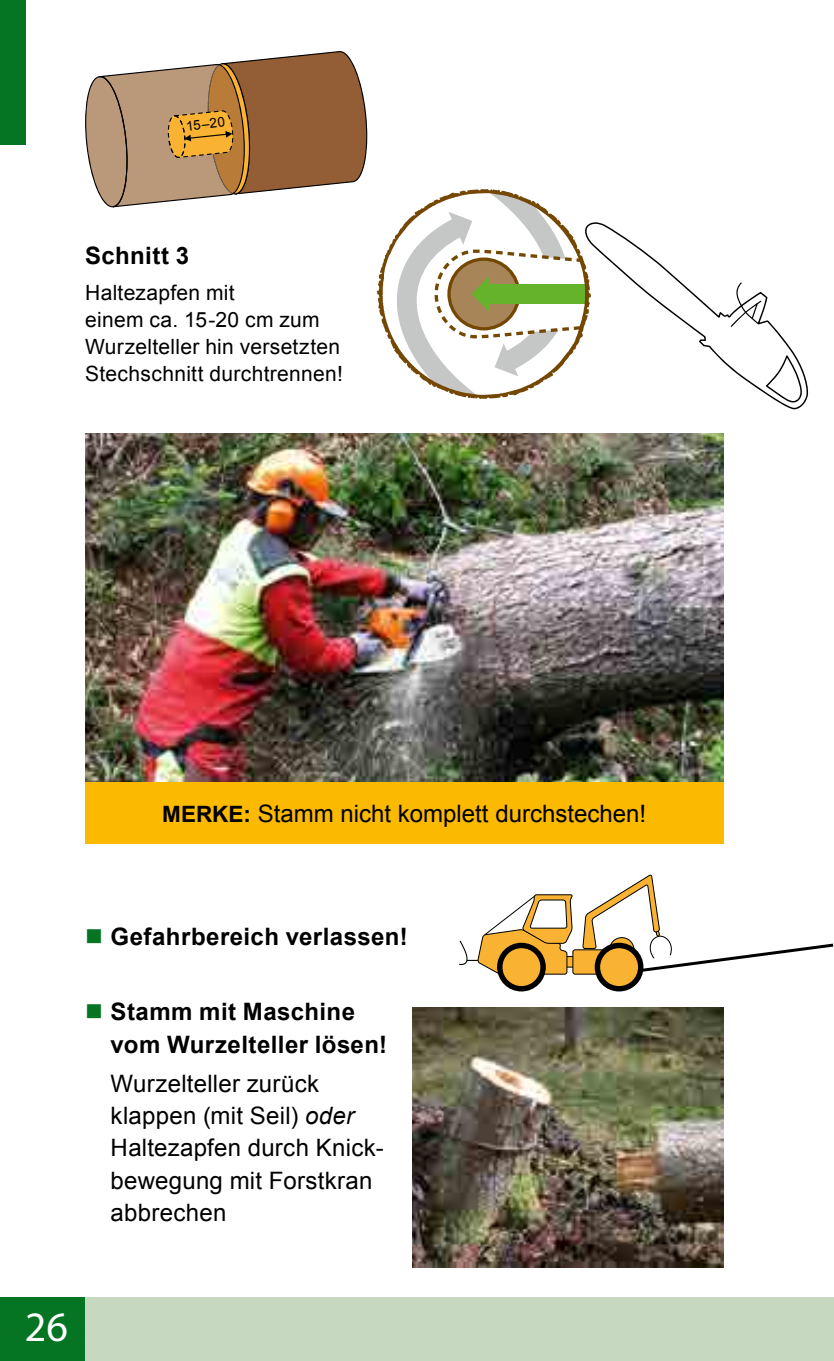
<style>
.page{position:relative;width:834px;height:1361px;background:#fff}
.page>*{position:absolute;margin:0;border:0;box-sizing:border-box;transform-origin:0 0}
.t1{font:42px "Myriad Pro";color:#fff}
.t2{font:24px/32.4px "Arial";letter-spacing:.01em;color:#000}
.t3{font:700 24px/32.4px "Arial";letter-spacing:.015em;color:#000}
.t4{font:21px/27px "Arial";letter-spacing:.015em;color:#000}
.t5{font:13.5px "Arial";color:#000}
.s1{font-weight:700;font-size:22.5px}
.s2{color:#057523}
.s3{font-style:italic}
</style>
<div class="page">
<div style="left:0;top:1297px;width:85px;height:64px;background:#057523"></div>
<div style="left:85px;top:1297px;width:748px;height:64px;background:#c7d8c0"></div>
<div style="left:0;top:0;width:26px;height:145px;background:#057523"></div>
<svg style="left:377px;top:189px;width:430px;height:220px"></svg>
<img style="left:85px;top:434px;width:638px;height:348px">
<img style="left:412px;top:1007px;width:311px;height:260px">
<div style="left:85px;top:782px;width:638px;height:62px;background:#fbb900"></div>
<div style="left:572px;top:950px;width:62px;height:24px;background:#f9b231;border-radius:2px"></div>
<div style="left:572px;top:949px;width:62px;height:25px;border:1px solid #000;border-radius:2px"></div>
<svg style="left:459px;top:894px;width:113px;height:80px"></svg>
<svg style="left:597px;top:945px;width:43px;height:44px"></svg>
<div style="left:594px;top:943px;width:49px;height:48px;border:5px solid #000;border-radius:50%"></div>
<svg style="left:499px;top:945px;width:44px;height:44px"></svg>
<div style="left:497px;top:943px;width:48px;height:48px;border:5px solid #000;border-radius:50%"></div>
<svg style="left:85px;top:51px;width:283px;height:156px"></svg>
<svg style="left:582px;top:875px;width:251px;height:97px"></svg>
<p class="t5" style="left:185px;top:117px;width:41px;rotate:-7deg">15–20</p>
<p class="t3" style="left:85px;top:240px;width:106px">Schnitt 3</p>
<p class="t4" style="left:85px;top:279px;width:259px">Haltezapfen mit<br>einem ca. 15-20 cm zum<br>Wurzelteller hin versetzten<br>Stechschnitt durchtrennen!</p>
<p class="t2" style="left:162px;top:798px;width:485px"><span class="s1">MERKE:</span> Stamm nicht komplett durchstechen!</p>
<p class="t3" style="left:85px;top:921px;width:324px"><span class="s2">■</span> Gefahrbereich verlassen!</p>
<p class="t3" style="left:111px;top:996px;width:278px;text-indent:-26px"><span class="s2">■</span> Stamm mit Maschine vom Wurzelteller lösen!</p>
<p class="t2" style="left:111px;top:1067px;width:274px">Wurzelteller zurück klappen (mit Seil) <span class="s3">oder<br></span>Haltezapfen durch Knick&shy;bewegung mit Forstkran abbrechen</p>
<h1 class="t1" style="left:25px;top:1304px;width:45px">26</h1>
</div>
